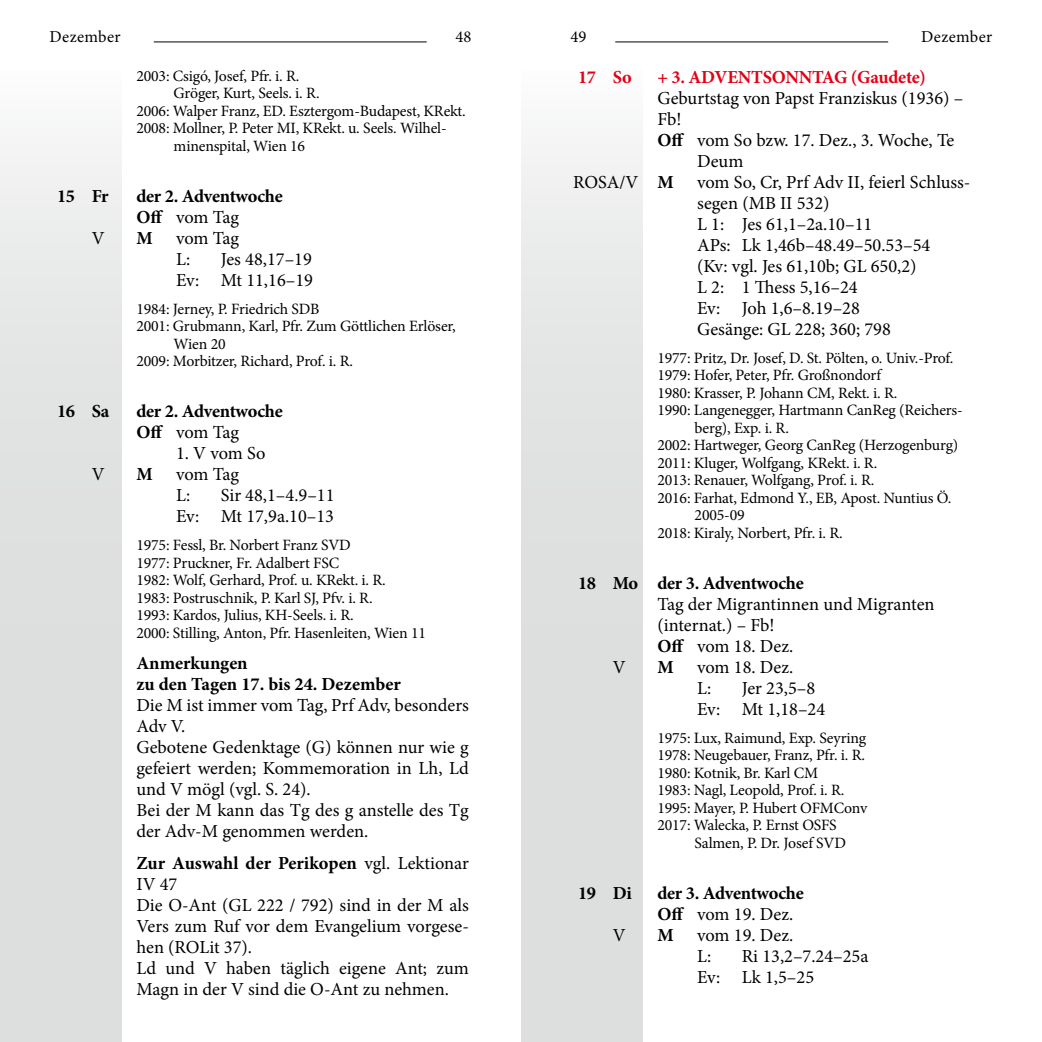
<style>
.page{position:relative;width:1042px;height:1042px;background:#fff}
.page>*{position:absolute;margin:0;border:0;box-sizing:border-box;transform-origin:0 0}
.t1{font:18.38px/21px "Minion Pro";color:#000}
.t2{font:700 18.38px/21px "Minion Pro";letter-spacing:-.015em;color:#000}
.t3{font:700 18.38px "Minion Pro";letter-spacing:-.015em;color:#e30015}
.t4{font:16.62px "Minion Pro";letter-spacing:.02em;color:#000}
.t5{font:15.75px/17.5px "Minion Pro";letter-spacing:-.01em;color:#000}
.s1{font-weight:700}
.s2{font-weight:400}
</style>
<div class="page">
<div style="left:0;top:69px;width:122px;height:973px;background:linear-gradient(to bottom,#f0f0f0,#d6d8d8)"></div>
<div style="left:521px;top:69px;width:121px;height:973px;background:linear-gradient(to bottom,#f0f0f0,#d6d8d8)"></div>
<hr style="left:615px;top:41px;width:273px;height:1px;background:#000">
<hr style="left:154px;top:41px;width:273px;height:1px;background:#000">
<p class="t4" style="left:50px;top:25px;width:73px">Dezember</p>
<p class="t4" style="left:455px;top:25px;width:17px">48</p>
<p class="t4" style="left:570px;top:25px;width:17px">49</p>
<p class="t4" style="left:921px;top:25px;width:73px">Dezember</p>
<p class="t3" style="left:578px;top:64px;width:55px">17 So</p>
<p class="t3" style="left:657px;top:64px;width:270px">+ 3. ADVENTSONNTAG (Gaudete)</p>
<p class="t1" style="left:657px;top:88px;width:307px">Geburtstag von Papst Franziskus (1936) –</p>
<p class="t1" style="left:657px;top:109px;width:26px">Fb!</p>
<p class="t1" style="left:657px;top:130px;width:298px"><span class="s1">Off</span> vom So bzw. 17. Dez., 3. Woche, Te</p>
<p class="t1" style="left:697px;top:151px;width:48px">Deum</p>
<p class="t1" style="left:573px;top:172px;width:102px">ROSA/V <span class="s1">M</span></p>
<p class="t1" style="left:697px;top:172px;width:275px">vom So, Cr, Prf Adv II, feierl Schluss&shy;segen (MB II 532)<br>L 1: Jes 61,1–2a.10–11<br>APs: Lk 1,46b–48.49–50.53–54<br>(Kv: vgl. Jes 61,10b; GL 650,2)<br>L 2: 1 Thess 5,16–24<br>Ev: Joh 1,6–8.19–28<br>Gesänge: GL 228; 360; 798</p>
<p class="t5" style="left:657px;top:349px;width:296px">1977: Pritz, Dr. Josef, D. St. Pölten, o. Univ.-Prof.</p>
<p class="t5" style="left:657px;top:367px;width:225px">1979: Hofer, Peter, Pfr. Großnondorf</p>
<p class="t5" style="left:657px;top:384px;width:240px">1980: Krasser, P. Johann CM, Rekt. i. R.</p>
<p class="t5" style="left:657px;top:402px;width:307px">1990: Langenegger, Hartmann CanReg (Reichers-</p>
<p class="t5" style="left:694px;top:419px;width:94px">berg), Exp. i. R.</p>
<p class="t5" style="left:657px;top:437px;width:302px">2002: Hartweger, Georg CanReg (Herzogenburg)</p>
<p class="t5" style="left:657px;top:454px;width:219px">2011: Kluger, Wolfgang, KRekt. i. R.</p>
<p class="t5" style="left:657px;top:472px;width:217px">2013: Renauer, Wolfgang, Prof. i. R.</p>
<p class="t5" style="left:657px;top:489px;width:293px">2016: Farhat, Edmond Y., EB, Apost. Nuntius Ö.</p>
<p class="t5" style="left:694px;top:507px;width:52px">2005-09</p>
<p class="t5" style="left:657px;top:524px;width:185px">2018: Kiraly, Norbert, Pfr. i. R.</p>
<p class="t2" style="left:578px;top:572px;width:227px">18 Mo der 3. Adventwoche</p>
<p class="t1" style="left:657px;top:593px;width:279px">Tag der Migrantinnen und Migranten (internat.) – Fb!<br><span class="s1">Off</span> vom 18. Dez.</p>
<p class="t1" style="left:613px;top:656px;width:14px">V</p>
<p class="t2" style="left:657px;top:656px;width:18px">M</p>
<p class="t1" style="left:697px;top:656px;width:96px">vom 18. Dez.<br>L:</p>
<p class="t5" style="left:136px;top:67px;width:163px">2003: Csigó, Josef, Pfr. i. R.</p>
<p class="t5" style="left:174px;top:85px;width:146px">Gröger, Kurt, Seels. i. R.</p>
<p class="t5" style="left:136px;top:102px;width:329px">2006: Walper Franz, ED. Esztergom-Budapest, KRekt.</p>
<p class="t5" style="left:136px;top:120px;width:312px">2008: Mollner, P. Peter MI, KRekt. u. Seels. Wilhel-</p>
<p class="t5" style="left:174px;top:137px;width:133px">minenspital, Wien 16</p>
<p class="t2" style="left:57px;top:185px;width:53px">15 Fr</p>
<p class="t2" style="left:136px;top:185px;width:148px">der 2. Adventwoche<br>Off <span class="s2">vom Tag</span></p>
<p class="t1" style="left:92px;top:227px;width:14px">V</p>
<p class="t2" style="left:136px;top:227px;width:18px">M</p>
<p class="t1" style="left:176px;top:227px;width:64px">vom Tag<br>L:</p>
<p class="t1" style="left:176px;top:248px;width:138px;text-align:right">Jes 48,17–19<br>Ev: Mt 11,16–19</p>
<p class="t5" style="left:136px;top:300px;width:184px">1984: Jerney, P. Friedrich SDB</p>
<p class="t5" style="left:136px;top:317px;width:321px">2001: Grubmann, Karl, Pfr. Zum Göttlichen Erlöser,</p>
<p class="t5" style="left:174px;top:335px;width:53px">Wien 20</p>
<p class="t5" style="left:136px;top:352px;width:216px">2009: Morbitzer, Richard, Prof. i. R.</p>
<p class="t2" style="left:57px;top:400px;width:54px">16 Sa</p>
<p class="t2" style="left:136px;top:400px;width:148px">der 2. Adventwoche<br>Off <span class="s2">vom Tag</span></p>
<p class="t1" style="left:176px;top:443px;width:91px">1. V vom So</p>
<p class="t1" style="left:92px;top:464px;width:14px">V</p>
<p class="t2" style="left:136px;top:463px;width:18px">M</p>
<p class="t1" style="left:176px;top:464px;width:64px">vom Tag<br>L:</p>
<p class="t1" style="left:176px;top:485px;width:160px;text-align:right">Sir 48,1–4.9–11<br>Ev: Mt 17,9a.10–13</p>
<p class="t5" style="left:136px;top:536px;width:291px">1975: Fessl, Br. Norbert Franz SVD<br>1977: Pruckner, Fr. Adalbert FSC<br>1982: Wolf, Gerhard, Prof. u. KRekt. i. R.<br>1983: Postruschnik, P. Karl SJ, Pfv. i. R.<br>1993: Kardos, Julius, KH-Seels. i. R.<br>2000: Stilling, Anton, Pfr. Hasenleiten, Wien 11</p>
<p class="t2" style="left:136px;top:652px;width:266px">Anmerkungen<br>zu den Tagen 17. bis 24. Dezember</p>
<p class="t1" style="left:136px;top:695px;width:334px">Die M ist immer vom Tag, Prf Adv, besonders<br>Adv V.<br>Gebotene Gedenktage (G) können nur wie g gefeiert werden; Kommemoration in Lh, Ld und V mögl (vgl. S. 24).<br>Bei der M kann das Tg des g anstelle des Tg der Adv-M genommen werden.</p>
<p class="t1" style="left:136px;top:852px;width:334px"><span class="s1">Zur Auswahl der Perikopen</span> vgl. Lektionar<br>IV 47<br>Die O-Ant (GL 222 / 792) sind in der M als<br>Vers zum Ruf vor dem Evangelium vorgese&shy;hen (ROLit 37).<br>Ld und V haben täglich eigene Ant; zum<br>Magn in der V sind die O-Ant zu nehmen.</p>
<p class="t1" style="left:697px;top:677px;width:130px;text-indent:45px">Jer 23,5–8<br>Ev: Mt 1,18–24</p>
<p class="t5" style="left:657px;top:729px;width:211px">1975: Lux, Raimund, Exp. Seyring<br>1978: Neugebauer, Franz, Pfr. i. R.<br>1980: Kotnik, Br. Karl CM<br>1983: Nagl, Leopold, Prof. i. R.<br>1995: Mayer, P. Hubert OFMConv<br>2017: Walecka, P. Ernst OSFS</p>
<p class="t5" style="left:694px;top:834px;width:153px">Salmen, P. Dr. Josef SVD</p>
<p class="t2" style="left:578px;top:882px;width:55px">19 Di</p>
<p class="t2" style="left:657px;top:882px;width:148px">der 3. Adventwoche<br>Off <span class="s2">vom 19. Dez.</span></p>
<p class="t1" style="left:613px;top:924px;width:14px">V</p>
<p class="t2" style="left:657px;top:924px;width:18px">M</p>
<p class="t1" style="left:697px;top:924px;width:96px">vom 19. Dez.<br>L:</p>
<p class="t1" style="left:697px;top:945px;width:173px;text-indent:45px">Ri 13,2–7.24–25a<br>Ev: Lk 1,5–25</p>
</div>
